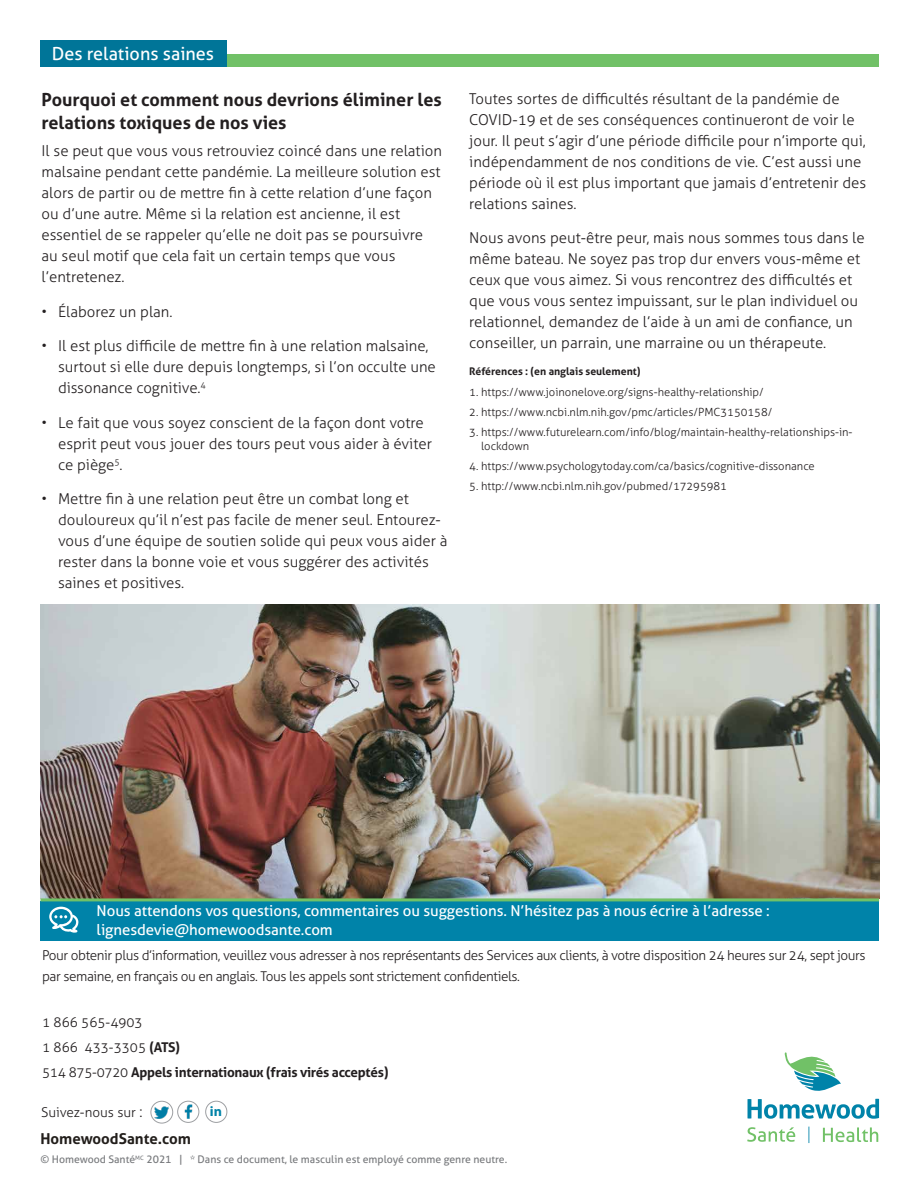
<style>
.page{position:relative;width:918px;height:1188px;background:#fff}
.page>*{position:absolute;margin:0;border:0;box-sizing:border-box;transform-origin:0 0}
.Subhead_h4{font:700 18px/22.5px "Aller";color:#231f20}
.t1{font:18px "Aller";color:#fff}
.BodyCopy{font:300 15px/21px "Aller";color:#231f20}
.BodyCopy-2{font:15px/19.5px "Aller";letter-spacing:-.005em;color:#fff}
.BodyCopy-3{font:700 15px "Aller";color:#221e1b}
.BodyCopy-4{font:700 14.1px "Myriad Pro";color:#0083a8}
.BodyCopy-5{font:300 13.5px/21px "Aller";letter-spacing:-.03em;color:#231f20}
.BodyCopy-6{font:700 13.5px/25.2px "Aller";letter-spacing:-.02em;color:#231f20}
.BodyCopy-7{font:300 13.5px "Aller";color:#231f20}
.BodyCopy-8{font:300 11.25px/13.5px "Aller";color:#231f20}
.t2{font:10.5px "Aller";color:#787a7d}
.BodyCopy-9{font:700 10.5px "Aller";color:#231f20}
.s1{font-weight:300}
.s2{font-size:15px}
</style>
<div class="page">
<svg style="left:748px;top:1052px;width:131px;height:67px"></svg>
<svg style="left:823px;top:1127px;width:55px;height:15px"></svg>
<svg style="left:747px;top:1127px;width:48px;height:15px"></svg>
<svg style="left:808px;top:1127px;width:1px;height:16px"></svg>
<div style="left:52px;top:54px;width:827px;height:13px;background:#71c167"></div>
<div style="left:40px;top:40px;width:187px;height:27px;background:#007598"></div>
<img style="left:40px;top:605px;width:839px;height:293px">
<div style="left:40px;top:901px;width:839px;height:40px;background:#0083a9"></div>
<hr style="left:40px;top:898px;width:839px;height:3px;background:#71c167">
<svg style="left:49px;top:907px;width:30px;height:26px"></svg>
<img style="left:178px;top:1101px;width:21px;height:21px;border-radius:11px">
<div style="left:177px;top:1101px;width:22px;height:22px;border:1px solid #9d9fa2;border-radius:50%"></div>
<div style="left:205px;top:1101px;width:22px;height:22px;border:1px solid #9d9fa2;border-radius:50%"></div>
<img style="left:151px;top:1101px;width:22px;height:22px;border-radius:11px">
<div style="left:151px;top:1101px;width:22px;height:22px;border:1px solid #9d9fa2;border-radius:50%"></div>
<p class="t1" style="left:52px;top:43px;width:164px">Des relations saines</p>
<h4 class="Subhead_h4" style="left:42px;top:88px;width:402px">Pourquoi et comment nous devrions éliminer les relations toxiques de nos vies</h4>
<p class="BodyCopy" style="left:42px;top:141px;width:402px">Il se peut que vous vous retrouviez coincé dans une relation malsaine pendant cette pandémie. La meilleure solution est alors de partir ou de mettre fin à cette relation d’une façon ou d’une autre. Même si la relation est ancienne, il est essentiel de se rappeler qu’elle ne doit pas se poursuivre au seul motif que cela fait un certain temps que vous l’entretenez.</p>
<p class="BodyCopy" style="left:42px;top:301px;width:133px">• Élaborez un plan.</p>
<p class="BodyCopy" style="left:58px;top:336px;width:379px;text-indent:-16px">• Il est plus difficile de mettre fin à une relation malsaine, surtout si elle dure depuis longtemps, si l’on occulte une dissonance cognitive.<sup>4</sup></p>
<p class="BodyCopy" style="left:58px;top:412px;width:375px;text-indent:-16px">• Le fait que vous soyez conscient de la façon dont votre esprit peut vous jouer des tours peut vous aider à éviter ce piège<sup>5</sup>.</p>
<p class="BodyCopy" style="left:58px;top:489px;width:391px;text-indent:-16px">• Mettre fin à une relation peut être un combat long et douloureux qu’il n’est pas facile de mener seul. Entourez&shy;vous d’une équipe de soutien solide qui peux vous aider à rester dans la bonne voie et vous suggérer des activités saines et positives.</p>
<p class="BodyCopy" style="left:469px;top:88px;width:398px">Toutes sortes de difficultés résultant de la pandémie de COVID-19 et de ses conséquences continueront de voir le jour. Il peut s’agir d’une période difficile pour n’importe qui, indépendamment de nos conditions de vie. C’est aussi une période où il est plus important que jamais d’entretenir des relations saines.</p>
<p class="BodyCopy" style="left:469px;top:228px;width:397px">Nous avons peut-être peur, mais nous sommes tous dans le même bateau. Ne soyez pas trop dur envers vous-même et ceux que vous aimez. Si vous rencontrez des difficultés et que vous vous sentez impuissant, sur le plan individuel ou relationnel, demandez de l’aide à un ami de confiance, un conseiller, un parrain, une marraine ou un thérapeute.</p>
<p class="BodyCopy-9" style="left:469px;top:365px;width:173px">Références : (en anglais seulement)</p>
<p class="BodyCopy-8" style="left:469px;top:385px;width:296px">1. https://www.joinonelove.org/signs-healthy-relationship/</p>
<p class="BodyCopy-8" style="left:469px;top:405px;width:305px">2. https://www.ncbi.nlm.nih.gov/pmc/articles/PMC3150158/</p>
<p class="BodyCopy-8" style="left:481px;top:425px;width:373px;text-indent:-12px">3. https://www.futurelearn.com/info/blog/maintain-healthy-relationships-in&shy;lockdown</p>
<p class="BodyCopy-8" style="left:469px;top:459px;width:347px">4. https://www.psychologytoday.com/ca/basics/cognitive-dissonance</p>
<p class="BodyCopy-8" style="left:469px;top:479px;width:259px">5. http://www.ncbi.nlm.nih.gov/pubmed/17295981</p>
<p class="BodyCopy-2" style="left:97px;top:901px;width:675px">Nous attendons vos questions, commentaires ou suggestions. N’hésitez pas à nous écrire à l’adresse : lignesdevie@homewoodsante.com</p>
<p class="BodyCopy-5" style="left:42px;top:945px;width:825px">Pour obtenir plus d’information, veuillez vous adresser à nos représentants des Services aux clients, à votre disposition 24 heures sur 24, sept jours par semaine, en français ou en anglais. Tous les appels sont strictement confidentiels.</p>
<p class="BodyCopy-6" style="left:42px;top:1009px;width:348px"><span class="s1">1 866 565-4903<br>1 866 433-3305</span> (ATS)<br><span class="s1">514 875-0720</span> Appels internationaux (frais virés acceptés)</p>
<p class="BodyCopy-7" style="left:41px;top:1104px;width:103px">Suivez-nous sur <span class="s2">:</span></p>
<p class="BodyCopy-4" style="left:210px;top:1102px;width:14px">in</p>
<p class="BodyCopy-3" style="left:41px;top:1129px;width:152px">HomewoodSante.com</p>
<p class="t2" style="left:40px;top:1153px;width:468px">© Homewood Santé<sup>MC</sup> 2021 | * Dans ce document, le masculin est employé comme genre neutre.</p>
</div>
